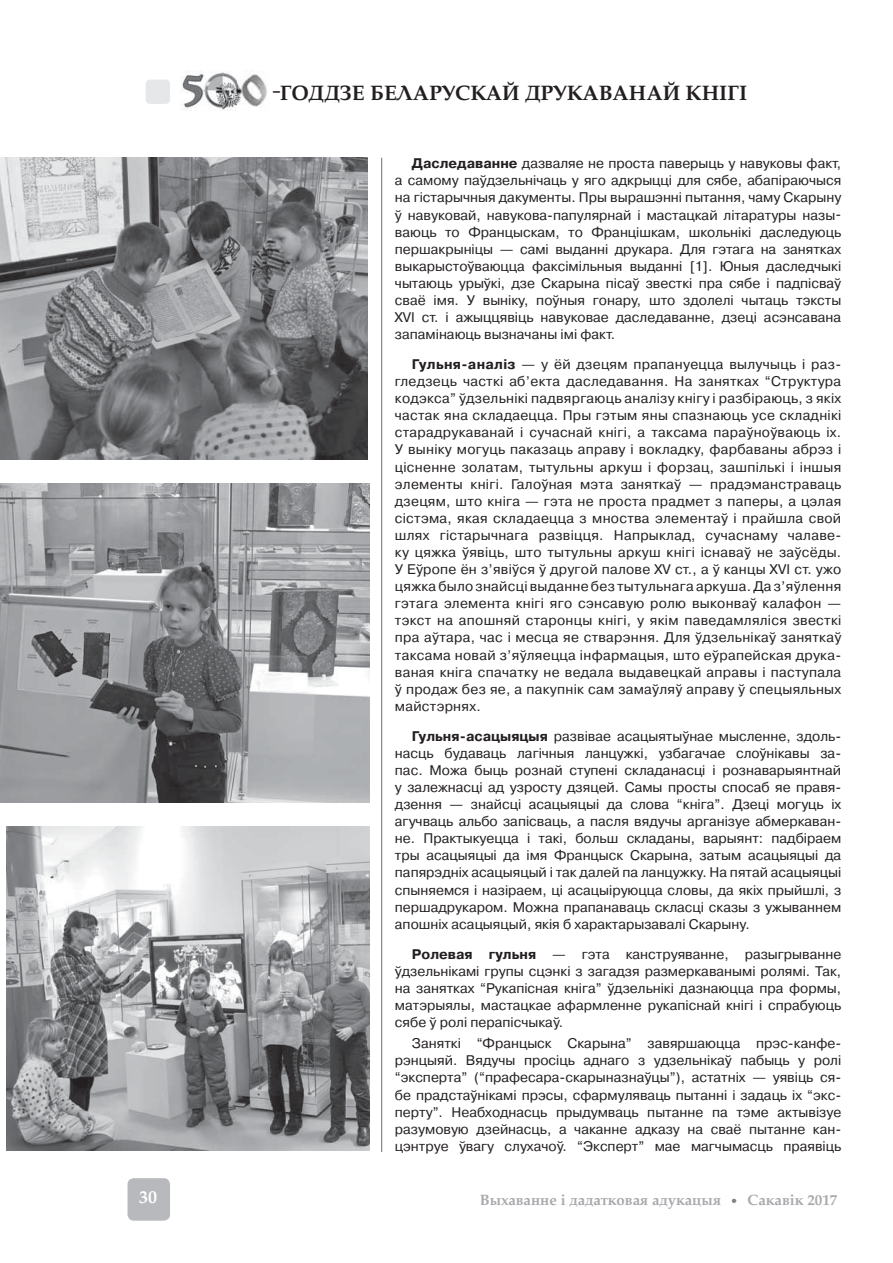
<style>
.page{position:relative;width:893px;height:1263px;background:#fff}
.page>*{position:absolute;margin:0;border:0;box-sizing:border-box;transform-origin:0 0}
.t1{font:700 21px "AG Palatial";color:#231f20}
.t2{font:700 18px "AG Palatial";color:#fff}
.t3{font:700 15px "AG Palatial";color:#a7a9ac}
.t4{font:13.95px/17.1px "Pragmatica C";color:#231f20;text-align:justify}
.s1{font-weight:700}
.s2{color:#808285}
</style>
<div class="page">
<img style="left:0;top:158px;width:368px;height:301px">
<img style="left:0;top:483px;width:369px;height:319px">
<img style="left:6px;top:826px;width:363px;height:325px">
<hr style="left:381px;top:158px;width:1px;height:994px;background:#6d6e70">
<div style="left:128px;top:1178px;width:42px;height:43px;background:#b7b9bc;border-radius:6px"></div>
<div style="left:146px;top:80px;width:24px;height:24px;background:#e6e7e8;border-radius:4px"></div>
<img style="left:182px;top:71px;width:55px;height:39px">
<img style="left:237px;top:70px;width:30px;height:37px">
<h1 class="t1" style="left:273px;top:86px;width:476px">-ГОДДЗЕ БЕЛАРУСКАЙ ДРУКАВАНАЙ КНІГІ</h1>
<p class="t4" style="left:395px;top:156px;width:448px;text-indent:17px"><span class="s1">Даследаванне</span> дазваляе не проста паверыць у навуковы факт, а самому паўдзельнічаць у яго адкрыцці для сябе, абапіраючыся на гістарычныя дакументы. Пры вырашэнні пытання, чаму Скарыну ў навуковай, навукова-папулярнай і мастацкай літаратуры назы&shy;ваюць то Францыскам, то Францішкам, школьнікі даследуюць першакрыніцы — самі выданні друкара. Для гэтага на занятках выкарыстоўваюцца факсімільныя выданні [1]. Юныя даследчыкі чытаюць урыўкі, дзе Скарына пісаў звесткі пра сябе і падпісваў сваё імя. У выніку, поўныя гонару, што здолелі чытаць тэксты XVI ст. і ажыццявіць навуковае даследаванне, дзеці асэнсавана запамінаюць вызначаны імі факт.</p>
<p class="t4" style="left:395px;top:357px;width:448px;text-indent:17px"><span class="s1">Гульня-аналіз</span> — у ёй дзецям прапануецца вылучыць і раз&shy;гледзець часткі аб’екта даследавання. На занятках “Структура кодэкса” ўдзельнікі падвяргаюць аналізу кнігу і разбіраюць, з якіх частак яна складаецца. Пры гэтым яны спазнаюць усе складнікі старадрукаванай і сучаснай кнігі, а таксама параўноўваюць іх.<br>У выніку могуць паказаць аправу і вокладку, фарбаваны абрэз і цісненне золатам, тытульны аркуш і форзац, зашпількі і іншыя элементы кнігі. Галоўная мэта заняткаў — прадэманстраваць дзецям, што кніга — гэта не проста прадмет з паперы, а цэлая сістэма, якая складаецца з мноства элементаў і прайшла свой шлях гістарычнага развіцця. Напрыклад, сучаснаму чалаве&shy;ку цяжка ўявіць, што тытульны аркуш кнігі існаваў не заўсёды.<br>У Еўропе ён з’явіўся ў другой палове XV ст., а ў канцы XVI ст. ужо цяжка было знайсці выданне без тытульнага аркуша. Да з’яўлення гэтага элемента кнігі яго сэнсавую ролю выконваў калафон — тэкст на апошняй старонцы кнігі, у якім паведамляліся звесткі пра аўтара, час і месца яе стварэння. Для ўдзельнікаў заняткаў таксама новай з’яўляецца інфармацыя, што еўрапейская друка&shy;ваная кніга спачатку не ведала выдавецкай аправы і паступала ў продаж без яе, а пакупнік сам замаўляў аправу ў спецыяльных майстэрнях.</p>
<p class="t4" style="left:395px;top:728px;width:448px;text-indent:17px"><span class="s1">Гульня-асацыяцыя</span> развівае асацыятыўнае мысленне, здоль&shy;насць будаваць лагічныя ланцужкі, узбагачае слоўнікавы за&shy;пас. Можа быць рознай ступені складанасці і рознаварыянтнай у залежнасці ад узросту дзяцей. Самы просты спосаб яе правя&shy;дзення — знайсці асацыяцыі да слова “кніга”. Дзеці могуць іх агучваць альбо запісваць, а пасля вядучы арганізуе абмеркаван&shy;не. Практыкуецца і такі, больш складаны, варыянт: падбіраем тры асацыяцыі да імя Францыск Скарына, затым асацыяцыі да папярэдніх асацыяцый і так далей па ланцужку. На пятай асацыяцыі спыняемся і назіраем, ці асацыіруюцца словы, да якіх прыйшлі, з першадрукаром. Можна прапанаваць скласці сказы з ужываннем апошніх асацыяцый, якія б характарызавалі Скарыну.</p>
<p class="t4" style="left:395px;top:946px;width:448px;text-indent:17px"><span class="s1">Ролевая гульня</span> — гэта канструяванне, разыгрыванне ўдзельнікамі групы сцэнкі з загадзя размеркаванымі ролямі. Так, на занятках “Рукапісная кніга” ўдзельнікі дазнаюцца пра формы, матэрыялы, мастацкае афармленне рукапіснай кнігі і спрабуюць сябе ў ролі перапісчыкаў.</p>
<p class="t4" style="left:395px;top:1036px;width:448px;text-indent:17px">Заняткі “Францыск Скарына” завяршаюцца прэс-канфе&shy;рэнцыяй. Вядучы просіць аднаго з удзельнікаў пабыць у ролі “эксперта” (“прафесара-скарыназнаўцы”), астатніх — уявіць ся&shy;бе прадстаўнікамі прэсы, сфармуляваць пытанні і задаць іх “экс&shy;перту”. Неабходнасць прыдумваць пытанне па тэме актывізуе разумовую дзейнасць, а чаканне адказу на сваё пытанне кан&shy;цэнтруе ўвагу слухачоў. “Эксперт” мае магчымасць праявіць</p>
<p class="t2" style="left:139px;top:1191px;width:19px">30</p>
<p class="t3" style="left:480px;top:1194px;width:243px">Выхаванне i дадатковая адукацыя</p>
<p class="t3" style="left:729px;top:1194px;width:110px"><span class="s2">•</span> Сакавік 2017</p>
</div>
